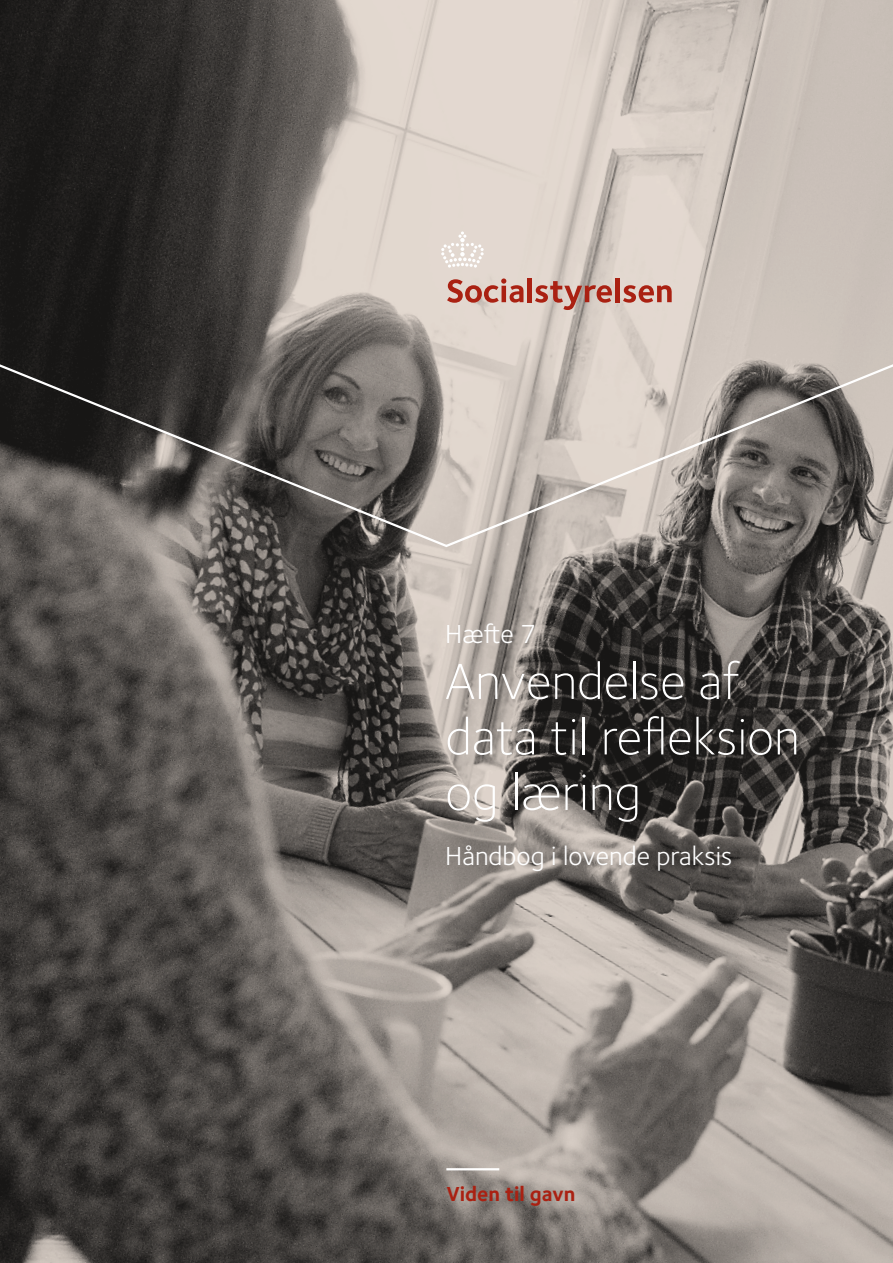
<style>
.page{position:relative;width:893px;height:1263px;background:#fff}
.page>*{position:absolute;margin:0;border:0;box-sizing:border-box;transform-origin:0 0}
.Rubrik{font:300 52.5px/55.5px "Foundry Sterling";color:#fff}
.Rubrik-2{font:27px "Foundry Sterling";color:#fff}
.Tagline{font:700 21px "Foundry Sterling";color:#aa2112}
</style>
<div class="page">
<img style="left:0;top:0;width:893px;height:1263px">
<svg style="left:0;top:225px;width:893px;height:323px;background:#8b857f"></svg>
<svg style="left:441px;top:231px;width:43px;height:37px"></svg>
<svg style="left:447px;top:278px;width:76px;height:25px;background:#cb8f84"></svg>
<div style="left:527px;top:278px;width:5px;height:24px;background:#aa2112"></div>
<svg style="left:535px;top:281px;width:77px;height:29px;background:#c49187"></svg>
<div style="left:615px;top:278px;width:5px;height:24px;background:#aa2112"></div>
<svg style="left:623px;top:285px;width:49px;height:18px"></svg>
<hr style="left:446px;top:1168px;width:53px;height:2px;background:#fff">
<h1 class="Rubrik-2" style="left:445px;top:619px;width:92px">Hæfte 7</h1>
<h1 class="Rubrik" style="left:445px;top:653px;width:356px">Anvendelse af data til refleksion og læring</h1>
<h1 class="Rubrik-2" style="left:445px;top:841px;width:289px">Håndbog i lovende praksis</h1>
<h2 class="Tagline" style="left:446px;top:1181px;width:131px">Viden til gavn</h2>
</div>
